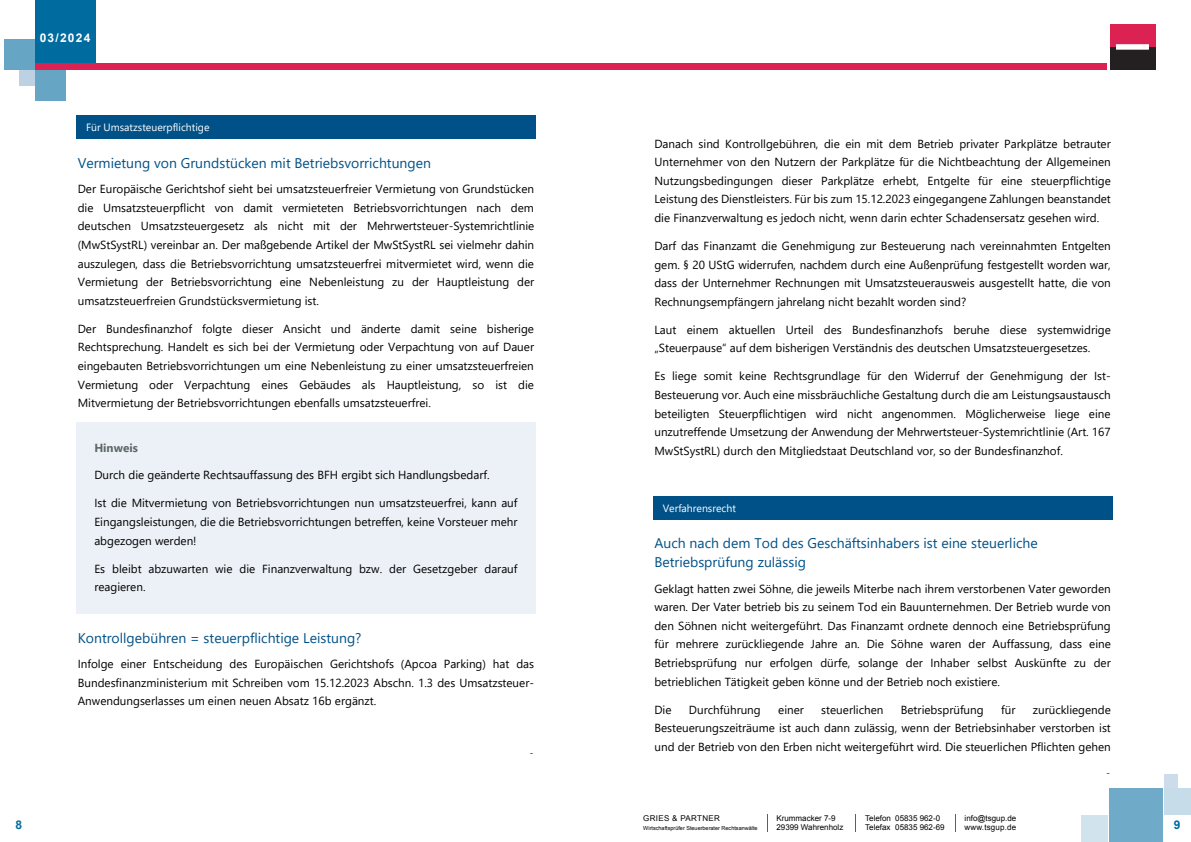
<style>
.page{position:relative;width:1191px;height:842px;background:#fff}
.page>*{position:absolute;margin:0;border:0;box-sizing:border-box;transform-origin:0 0}
.t1{font:14px/18.6px "Segoe UI";color:#005187}
.t2{font:700 12px "Arial";letter-spacing:.1em;color:#fff}
.t3{font:700 12px "Arial";color:#006b9e}
.t4{font:11.7px/18.6px "Segoe UI";color:#000;text-align:justify}
.t5{font:700 11.7px "Segoe UI";color:#5d6767}
.t6{font:10.5px "Segoe UI";color:#fff}
.t7{font:9.3px "Segoe UI";color:#000}
.t8{font:8px "Arial";color:#000}
.t9{font:8px "Arial";letter-spacing:.04em;color:#000}
.t10{font:8px "Arial";letter-spacing:.02em;color:#000}
.t11{font:5.5px "Arial";color:#000}
</style>
<div class="page">
<div style="left:80px;top:119px;width:452px;height:16px;background:#005187"></div>
<hr style="left:76px;top:115px;width:459px;height:4px;background:#005187">
<hr style="left:76px;top:135px;width:459px;height:3px;background:#005187">
<hr style="left:76px;top:119px;width:4px;height:16px;background:#005187">
<hr style="left:532px;top:119px;width:3px;height:16px;background:#005187">
<div style="left:83px;top:430px;width:445px;height:27px;background:#ebf1f6"></div>
<div style="left:76px;top:423px;width:459px;height:7px;background:#ebf1f6"></div>
<div style="left:76px;top:430px;width:7px;height:27px;background:#ebf1f6"></div>
<div style="left:528px;top:430px;width:7px;height:27px;background:#ebf1f6"></div>
<div style="left:83px;top:457px;width:445px;height:28px;background:#ebf1f6"></div>
<div style="left:76px;top:457px;width:7px;height:28px;background:#ebf1f6"></div>
<div style="left:528px;top:457px;width:7px;height:28px;background:#ebf1f6"></div>
<div style="left:83px;top:485px;width:445px;height:28px;background:#ebf1f6"></div>
<div style="left:76px;top:485px;width:7px;height:28px;background:#ebf1f6"></div>
<div style="left:528px;top:485px;width:7px;height:28px;background:#ebf1f6"></div>
<div style="left:83px;top:513px;width:445px;height:19px;background:#ebf1f6"></div>
<div style="left:76px;top:513px;width:7px;height:19px;background:#ebf1f6"></div>
<div style="left:528px;top:513px;width:7px;height:19px;background:#ebf1f6"></div>
<div style="left:83px;top:532px;width:445px;height:19px;background:#ebf1f6"></div>
<div style="left:76px;top:532px;width:7px;height:19px;background:#ebf1f6"></div>
<div style="left:528px;top:532px;width:7px;height:19px;background:#ebf1f6"></div>
<div style="left:83px;top:551px;width:445px;height:28px;background:#ebf1f6"></div>
<div style="left:76px;top:551px;width:7px;height:28px;background:#ebf1f6"></div>
<div style="left:528px;top:551px;width:7px;height:28px;background:#ebf1f6"></div>
<div style="left:83px;top:579px;width:445px;height:28px;background:#ebf1f6"></div>
<div style="left:76px;top:607px;width:459px;height:7px;background:#ebf1f6"></div>
<div style="left:76px;top:579px;width:7px;height:28px;background:#ebf1f6"></div>
<div style="left:528px;top:579px;width:7px;height:28px;background:#ebf1f6"></div>
<div style="left:656px;top:500px;width:452px;height:16px;background:#005187"></div>
<hr style="left:653px;top:496px;width:459px;height:4px;background:#005187">
<hr style="left:653px;top:516px;width:459px;height:3px;background:#005187">
<hr style="left:653px;top:500px;width:3px;height:16px;background:#005187">
<hr style="left:1108px;top:500px;width:4px;height:16px;background:#005187">
<div style="left:35px;top:0;width:60px;height:62px;background:#006b9e"></div>
<div style="left:35px;top:71px;width:30px;height:30px;background:#66a6c4"></div>
<div style="left:19px;top:71px;width:15px;height:15px;background:#bdd1e3"></div>
<div style="left:4px;top:40px;width:30px;height:30px;background:#66a6c4"></div>
<div style="left:35px;top:63px;width:560px;height:7px;background:#dc2153"></div>
<div style="left:510px;top:63px;width:597px;height:7px;background:#dc2153"></div>
<div style="left:1109px;top:24px;width:46px;height:23px;background:#dc2153"></div>
<div style="left:1109px;top:47px;width:46px;height:23px;background:#241f21"></div>
<div style="left:1116px;top:44px;width:33px;height:6px;background:#fff"></div>
<div style="left:1109px;top:788px;width:54px;height:54px;background:#6fabc8"></div>
<div style="left:1081px;top:815px;width:27px;height:27px;background:#d1e4ed"></div>
<div style="left:1164px;top:774px;width:13px;height:13px;background:#cddcea"></div>
<div style="left:1164px;top:788px;width:27px;height:27px;background:#c6dde9"></div>
<svg style="left:767px;top:814px;width:1px;height:18px"></svg>
<svg style="left:855px;top:814px;width:1px;height:18px"></svg>
<p class="t2" style="left:40px;top:30px;width:52px">03/2024</p>
<p class="t6" style="left:86px;top:118px;width:125px">Für Umsatzsteuerpflichtige</p>
<p class="t1" style="left:78px;top:152px;width:355px">Vermietung von Grundstücken mit Betriebsvorrichtungen</p>
<p class="t4" style="left:78px;top:178px;width:458px">Der Europäische Gerichtshof sieht bei umsatzsteuerfreier Vermietung von Grundstücken die Umsatzsteuerpflicht von damit vermieteten Betriebsvorrichtungen nach dem deutschen Umsatzsteuergesetz als nicht mit der Mehrwertsteuer-Systemrichtlinie (MwStSystRL) vereinbar an. Der maßgebende Artikel der MwStSystRL sei vielmehr dahin auszulegen, dass die Betriebsvorrichtung umsatzsteuerfrei mitvermietet wird, wenn die Vermietung der Betriebsvorrichtung eine Nebenleistung zu der Hauptleistung der umsatzsteuerfreien Grundstücksvermietung ist.</p>
<p class="t4" style="left:78px;top:318px;width:458px">Der Bundesfinanzhof folgte dieser Ansicht und änderte damit seine bisherige Rechtsprechung. Handelt es sich bei der Vermietung oder Verpachtung von auf Dauer eingebauten Betriebsvorrichtungen um eine Nebenleistung zu einer umsatzsteuerfreien Vermietung oder Verpachtung eines Gebäudes als Hauptleistung, so ist die Mitvermietung der Betriebsvorrichtungen ebenfalls umsatzsteuerfrei.</p>
<p class="t5" style="left:94px;top:436px;width:45px">Hinweis</p>
<p class="t4" style="left:94px;top:465px;width:397px">Durch die geänderte Rechtsauffassung des BFH ergibt sich Handlungsbedarf.</p>
<p class="t4" style="left:94px;top:493px;width:425px">Ist die Mitvermietung von Betriebsvorrichtungen nun umsatzsteuerfrei, kann auf Eingangsleistungen, die die Betriebsvorrichtungen betreffen, keine Vorsteuer mehr abgezogen werden!</p>
<p class="t4" style="left:94px;top:558px;width:425px">Es bleibt abzuwarten wie die Finanzverwaltung bzw. der Gesetzgeber darauf reagieren.</p>
<p class="t1" style="left:78px;top:627px;width:285px">Kontrollgebühren = steuerpflichtige Leistung?</p>
<p class="t4" style="left:78px;top:654px;width:458px">Infolge einer Entscheidung des Europäischen Gerichtshofs (Apcoa Parking) hat das Bundesfinanzministerium mit Schreiben vom 15.12.2023 Abschn. 1.3 des Umsatzsteuer-Anwendungserlasses um einen neuen Absatz 16b ergänzt.</p>
<p class="t7" style="left:529px;top:748px;width:7px">8</p>
<p class="t4" style="left:654px;top:133px;width:458px">Danach sind Kontrollgebühren, die ein mit dem Betrieb privater Parkplätze betrauter Unternehmer von den Nutzern der Parkplätze für die Nichtbeachtung der Allgemeinen Nutzungsbedingungen dieser Parkplätze erhebt, Entgelte für eine steuerpflichtige Leistung des Dienstleisters. Für bis zum 15.12.2023 eingegangene Zahlungen beanstandet die Finanzverwaltung es jedoch nicht, wenn darin echter Schadensersatz gesehen wird.</p>
<p class="t4" style="left:654px;top:236px;width:458px">Darf das Finanzamt die Genehmigung zur Besteuerung nach vereinnahmten Entgelten gem. § 20 UStG widerrufen, nachdem durch eine Außenprüfung festgestellt worden war, dass der Unternehmer Rechnungen mit Umsatzsteuerausweis ausgestellt hatte, die von Rechnungsempfängern jahrelang nicht bezahlt worden sind?</p>
<p class="t4" style="left:654px;top:319px;width:458px">Laut einem aktuellen Urteil des Bundesfinanzhofs beruhe diese systemwidrige „Steuerpause“ auf dem bisherigen Verständnis des deutschen Umsatzsteuergesetzes.</p>
<p class="t4" style="left:654px;top:366px;width:458px">Es liege somit keine Rechtsgrundlage für den Widerruf der Genehmigung der Ist-Besteuerung vor. Auch eine missbräuchliche Gestaltung durch die am Leistungsaustausch beteiligten Steuerpflichtigen wird nicht angenommen. Möglicherweise liege eine unzutreffende Umsetzung der Anwendung der Mehrwertsteuer-Systemrichtlinie (Art. 167<br>MwStSystRL) durch den Mitgliedstaat Deutschland vor, so der Bundesfinanzhof.</p>
<p class="t6" style="left:662px;top:498px;width:75px">Verfahrensrecht</p>
<p class="t1" style="left:654px;top:533px;width:385px">Auch nach dem Tod des Geschäftsinhabers ist eine steuerliche<br>Betriebsprüfung zulässig</p>
<p class="t4" style="left:654px;top:578px;width:458px">Geklagt hatten zwei Söhne, die jeweils Miterbe nach ihrem verstorbenen Vater geworden waren. Der Vater betrieb bis zu seinem Tod ein Bauunternehmen. Der Betrieb wurde von den Söhnen nicht weitergeführt. Das Finanzamt ordnete dennoch eine Betriebsprüfung für mehrere zurückliegende Jahre an. Die Söhne waren der Auffassung, dass eine Betriebsprüfung nur erfolgen dürfe, solange der Inhaber selbst Auskünfte zu der betrieblichen Tätigkeit geben könne und der Betrieb noch existiere.</p>
<p class="t4" style="left:654px;top:699px;width:19px">Die</p>
<p class="t4" style="left:689px;top:699px;width:73px">Durchführung</p>
<p class="t4" style="left:778px;top:699px;width:27px">einer</p>
<p class="t4" style="left:821px;top:699px;width:64px">steuerlichen</p>
<p class="t4" style="left:901px;top:699px;width:84px">Betriebsprüfung</p>
<p class="t4" style="left:1001px;top:699px;width:16px">für</p>
<p class="t4" style="left:654px;top:699px;width:458px;text-indent:378px">zurückliegende Besteuerungszeiträume ist auch dann zulässig, wenn der Betriebsinhaber verstorben ist und der Betrieb von den Erben nicht weitergeführt wird. Die steuerlichen Pflichten gehen</p>
<p class="t7" style="left:1105px;top:768px;width:7px">9</p>
<p class="t8" style="left:964px;top:813px;width:53px">info@tsgup.de</p>
<p class="t10" style="left:964px;top:822px;width:53px">www.tsgup.de</p>
<p class="t9" style="left:643px;top:813px;width:78px">GRIES &amp; PARTNER</p>
<p class="t11" style="left:643px;top:825px;width:116px">Wirtschaftsprüfer Steuerberater Rechtsanwälte</p>
<p class="t8" style="left:865px;top:813px;width:76px">Telefon 05835 962-0</p>
<p class="t8" style="left:865px;top:822px;width:81px">Telefax 05835 962-69</p>
<p class="t8" style="left:776px;top:813px;width:61px">Krummacker 7-9</p>
<p class="t8" style="left:776px;top:822px;width:68px">29399 Wahrenholz</p>
<p class="t3" style="left:15px;top:817px;width:8px">8</p>
<p class="t3" style="left:1173px;top:817px;width:8px">9</p>
</div>
